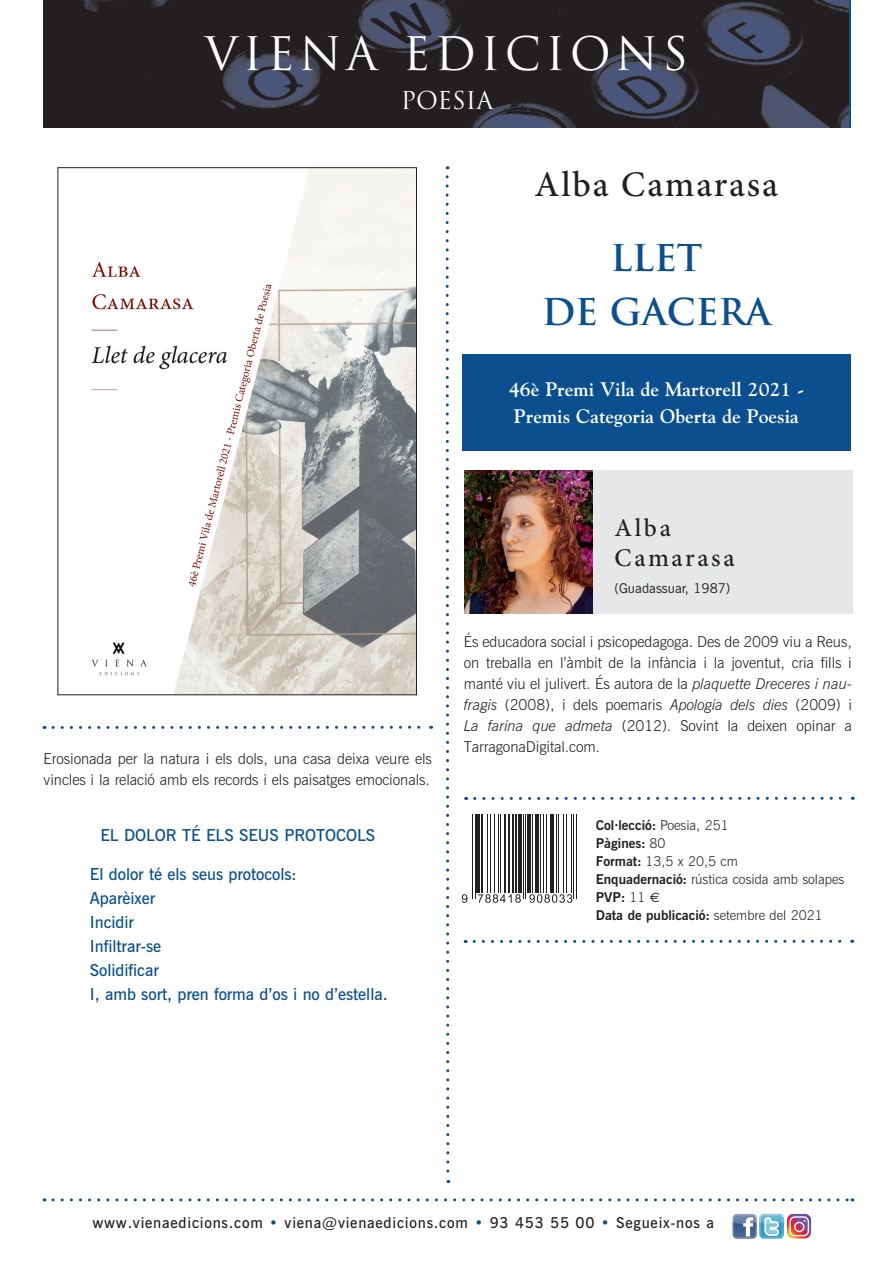
<style>
.page{position:relative;width:893px;height:1263px;background:#fff}
.page>*{position:absolute;margin:0;border:0;box-sizing:border-box;transform-origin:0 0}
.t1{font:45px "Trajan";letter-spacing:.1em;color:#fff}
.t2{font:500 36px "Minion Pro";letter-spacing:.05em;color:#231f20}
.t3{font:700 36px/54px "Trajan";color:#0b4f8e;text-align:center}
.t4{font:500 25.5px/30px "Minion Pro";letter-spacing:.1em;color:#231f20}
.t5{font:24px "Trajan";color:#fff}
.t6{font:700 19.5px/27px "Goudy Std";color:#fff}
.t7{font:600 16.5px/24px "News Gothic BT";letter-spacing:-.005em;color:#0b4f8e}
.t8{font:300 15px/21px "News Gothic BT";letter-spacing:-.005em;color:#231f20}
.t9{font:600 15px "News Gothic BT";letter-spacing:.05em;color:#231f20}
.t10{font:700 13.5px "News Gothic BT";color:#231f20}
.t11{font:300 13.5px "News Gothic BT";color:#231f20}
.t12{font:13.5px "News Gothic BT";color:#231f20}
.s1{font-style:italic}
.s2{font-weight:300}
.s3{font-weight:700}
.s4{font-family:"Euro Sans";font-weight:400}
.s5{color:#0b4f8e}
</style>
<div class="page">
<img style="left:91px;top:169px;width:324px;height:524px">
<svg style="left:445px;top:166px;width:6px;height:1017px"></svg>
<svg style="left:475px;top:797px;width:378px;height:3px"></svg>
<svg style="left:53px;top:726px;width:379px;height:3px"></svg>
<div style="left:462px;top:355px;width:388px;height:96px;background:#0b4f8e"></div>
<img style="left:44px;top:0;width:804px;height:128px">
<svg style="left:53px;top:1198px;width:800px;height:3px"></svg>
<svg style="left:474px;top:940px;width:379px;height:3px"></svg>
<svg style="left:478px;top:894px;width:43px;height:9px"></svg>
<svg style="left:529px;top:894px;width:43px;height:9px"></svg>
<svg style="left:462px;top:894px;width:5px;height:9px"></svg>
<hr style="left:472px;top:815px;width:1px;height:84px;background:#231f20">
<hr style="left:475px;top:815px;width:1px;height:84px;background:#231f20">
<hr style="left:477px;top:815px;width:3px;height:78px;background:#231f20">
<hr style="left:481px;top:815px;width:2px;height:78px;background:#231f20">
<hr style="left:487px;top:815px;width:1px;height:78px;background:#231f20">
<hr style="left:490px;top:815px;width:1px;height:78px;background:#231f20">
<hr style="left:494px;top:815px;width:1px;height:78px;background:#231f20">
<hr style="left:498px;top:815px;width:1px;height:78px;background:#231f20">
<hr style="left:500px;top:815px;width:1px;height:78px;background:#231f20">
<hr style="left:504px;top:815px;width:2px;height:78px;background:#231f20">
<hr style="left:507px;top:815px;width:2px;height:78px;background:#231f20">
<hr style="left:512px;top:815px;width:2px;height:78px;background:#231f20">
<hr style="left:515px;top:815px;width:2px;height:78px;background:#231f20">
<hr style="left:518px;top:815px;width:4px;height:78px;background:#231f20">
<hr style="left:523px;top:815px;width:1px;height:84px;background:#231f20">
<hr style="left:525px;top:815px;width:1px;height:84px;background:#231f20">
<hr style="left:527px;top:815px;width:3px;height:78px;background:#231f20">
<hr style="left:532px;top:815px;width:1px;height:78px;background:#231f20">
<hr style="left:535px;top:815px;width:3px;height:78px;background:#231f20">
<hr style="left:540px;top:815px;width:1px;height:78px;background:#231f20">
<hr style="left:543px;top:815px;width:1px;height:78px;background:#231f20">
<hr style="left:546px;top:815px;width:1px;height:78px;background:#231f20">
<hr style="left:550px;top:815px;width:3px;height:78px;background:#231f20">
<hr style="left:556px;top:815px;width:1px;height:78px;background:#231f20">
<hr style="left:558px;top:815px;width:1px;height:78px;background:#231f20">
<hr style="left:563px;top:815px;width:1px;height:78px;background:#231f20">
<hr style="left:566px;top:815px;width:1px;height:78px;background:#231f20">
<hr style="left:571px;top:815px;width:1px;height:78px;background:#231f20">
<hr style="left:573px;top:815px;width:1px;height:84px;background:#231f20">
<hr style="left:576px;top:815px;width:1px;height:84px;background:#231f20">
<img style="left:732px;top:1213px;width:80px;height:26px">
<div style="left:465px;top:470px;width:388px;height:143px;background:#e6e7e9"></div>
<img style="left:465px;top:470px;width:128px;height:143px">
<p class="t1" style="left:205px;top:26px;width:485px">VIENA EDICIONS</p>
<p class="t5" style="left:401px;top:85px;width:94px">POESIA</p>
<p class="t2" style="left:535px;top:161px;width:245px">Alba Camarasa</p>
<p class="t3" style="left:542px;top:231px;width:231px">LLET<br>DE GACERA</p>
<p class="t6" style="left:509px;top:376px;width:296px">46è Premi Vila de Martorell 2021 -<br>Premis Categoria Oberta de Poesia</p>
<p class="t8" style="left:44px;top:748px;width:390px">Erosionada per la natura i els dols, una casa deixa veure els vincles i la relació amb els records i els paisatges emocionals.</p>
<p class="t7" style="left:100px;top:823px;width:276px">EL DOLOR TÉ ELS SEUS PROTOCOLS</p>
<p class="t7" style="left:90px;top:862px;width:299px">El dolor té els seus protocols:<br>Aparèixer<br>Incidir<br>Infiltrar-se<br>Solidificar<br>I, amb sort, pren forma d’os i no d’estella.</p>
<p class="t4" style="left:615px;top:513px;width:122px">Alba<br>Camarasa</p>
<p class="t12" style="left:615px;top:580px;width:117px">(Guadassuar, 1987)</p>
<p class="t8" style="left:464px;top:631px;width:390px;text-align:justify">És educadora social i psicopedagoga. Des de 2009 viu a Reus, on treballa en l’àmbit de la infància i la joventut, cria fills i manté viu el julivert. És autora de la <span class="s1">plaquette Dreceres i nau&shy;fragis</span> (2008), i dels poemaris <span class="s1">Apologia dels dies</span> (2009) i <span class="s1">La farina que admeta</span> (2012). Sovint la deixen opinar a TarragonaDigital.com.</p>
<p class="t10" style="left:596px;top:817px;width:135px">Col·lecció: <span class="s2">Poesia, 251</span></p>
<p class="t10" style="left:596px;top:835px;width:71px">Pàgines: <span class="s2">80</span></p>
<p class="t11" style="left:596px;top:853px;width:144px"><span class="s3">Format:</span> 13,5 x 20,5 cm</p>
<p class="t11" style="left:596px;top:871px;width:250px"><span class="s3">Enquadernació:</span> rústica cosida amb solapes</p>
<p class="t10" style="left:596px;top:889px;width:66px">PVP: <span class="s2">11</span> <span class="s4">€</span></p>
<p class="t10" style="left:596px;top:907px;width:229px">Data de publicació: <span class="s2">setembre del 2021</span></p>
<p class="t9" style="left:92px;top:1213px;width:623px">www.vienaedicions.com <span class="s5">•</span> viena@vienaedicions.com <span class="s5">•</span> 93 453 55 00 <span class="s5">•</span> Segueix-nos a</p>
</div>
